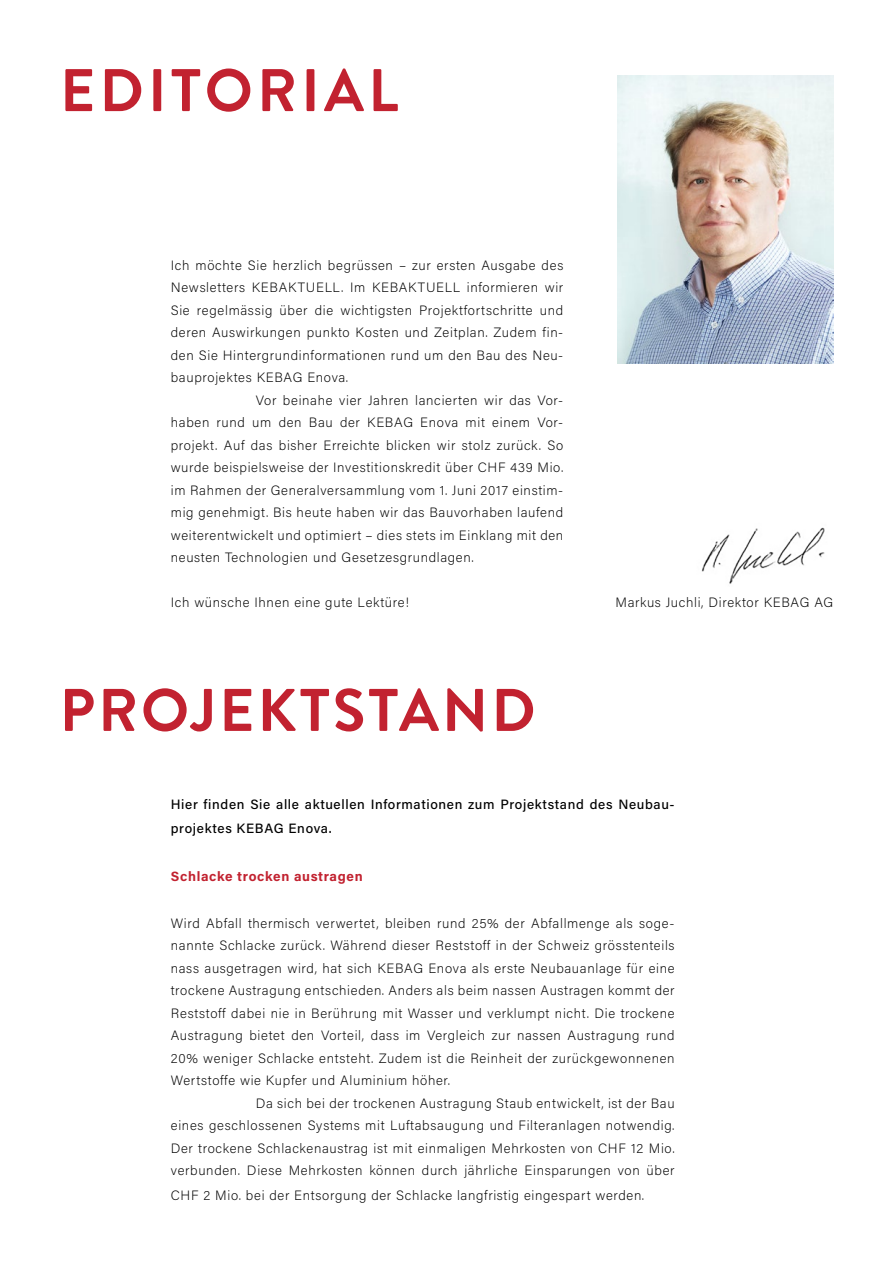
<style>
.page{position:relative;width:893px;height:1263px;background:#fff}
.page>*{position:absolute;margin:0;border:0;box-sizing:border-box;transform-origin:0 0}
.t1{font:700 60px "Brandon Grotesque";letter-spacing:.05em;color:#c22230}
.t2{font:700 60px "Brandon Grotesque";letter-spacing:.07em;color:#c22230}
.t3{font:200 13.5px "Acumin Pro";letter-spacing:.05em;color:#000}
.t4{font:500 13.5px/24px "Acumin Pro";letter-spacing:.05em;color:#000}
.t5{font:700 13.5px "Acumin Pro";letter-spacing:.045em;color:#c22230}
</style>
<div class="page">
<img style="left:701px;top:527px;width:124px;height:57px">
<img style="left:617px;top:75px;width:216px;height:288px">
<h1 class="t2" style="left:60px;top:49px;width:340px">EDITORIAL</h1>
<p class="t3" style="left:171px;top:256px;width:394px">Ich möchte Sie herzlich begrüssen – zur ersten Ausgabe des</p>
<p class="t3" style="left:171px;top:278px;width:394px">Newsletters KEBAKTUELL. Im KEBAKTUELL informieren wir</p>
<p class="t3" style="left:171px;top:301px;width:394px">Sie regelmässig über die wichtigsten Projektfortschritte und</p>
<p class="t3" style="left:171px;top:323px;width:394px">deren Auswirkungen punkto Kosten und Zeitplan. Zudem fin-</p>
<p class="t3" style="left:171px;top:346px;width:394px">den Sie Hintergrundinformationen rund um den Bau des Neu-</p>
<p class="t3" style="left:171px;top:368px;width:179px">bauprojektes KEBAG Enova.</p>
<p class="t3" style="left:256px;top:391px;width:309px">Vor beinahe vier Jahren lancierten wir das Vor-</p>
<p class="t3" style="left:171px;top:413px;width:394px">haben rund um den Bau der KEBAG Enova mit einem Vor-</p>
<p class="t3" style="left:171px;top:436px;width:394px">projekt. Auf das bisher Erreichte blicken wir stolz zurück. So</p>
<p class="t3" style="left:171px;top:458px;width:394px">wurde beispielsweise der Investitionskredit über CHF 439 Mio.</p>
<p class="t3" style="left:171px;top:481px;width:394px">im Rahmen der Generalversammlung vom 1. Juni 2017 einstim-</p>
<p class="t3" style="left:171px;top:503px;width:394px">mig genehmigt. Bis heute haben wir das Bauvorhaben laufend</p>
<p class="t3" style="left:171px;top:526px;width:394px">weiterentwickelt und optimiert – dies stets im Einklang mit den</p>
<p class="t3" style="left:171px;top:548px;width:304px">neusten Technologien und Gesetzesgrundlagen.</p>
<p class="t3" style="left:171px;top:593px;width:240px">Ich wünsche Ihnen eine gute Lektüre!</p>
<h1 class="t1" style="left:60px;top:668px;width:477px">PROJEKTSTAND</h1>
<p class="t3" style="left:616px;top:593px;width:219px">Markus Juchli, Direktor KEBAG AG</p>
<p class="t4" style="left:171px;top:792px;width:505px">Hier finden Sie alle aktuellen Informationen zum Projektstand des Neubau&shy;projektes KEBAG Enova.</p>
<p class="t5" style="left:171px;top:867px;width:193px">Schlacke trocken austragen</p>
<p class="t3" style="left:171px;top:914px;width:505px">Wird Abfall thermisch verwertet, bleiben rund 25% der Abfallmenge als soge-</p>
<p class="t3" style="left:171px;top:936px;width:505px">nannte Schlacke zurück. Während dieser Reststoff in der Schweiz grösstenteils</p>
<p class="t3" style="left:171px;top:959px;width:505px">nass ausgetragen wird, hat sich KEBAG Enova als erste Neubauanlage für eine</p>
<p class="t3" style="left:171px;top:981px;width:505px">trockene Austragung entschieden. Anders als beim nassen Austragen kommt der</p>
<p class="t3" style="left:171px;top:1004px;width:505px">Reststoff dabei nie in Berührung mit Wasser und verklumpt nicht. Die trockene</p>
<p class="t3" style="left:171px;top:1026px;width:505px">Austragung bietet den Vorteil, dass im Vergleich zur nassen Austragung rund</p>
<p class="t3" style="left:171px;top:1049px;width:505px">20% weniger Schlacke entsteht. Zudem ist die Reinheit der zurückgewonnenen</p>
<p class="t3" style="left:171px;top:1071px;width:281px">Wertstoffe wie Kupfer und Aluminium höher.</p>
<p class="t3" style="left:256px;top:1094px;width:420px">Da sich bei der trockenen Austragung Staub entwickelt, ist der Bau</p>
<p class="t3" style="left:171px;top:1116px;width:505px">eines geschlossenen Systems mit Luftabsaugung und Filteranlagen notwendig.</p>
<p class="t3" style="left:171px;top:1139px;width:505px">Der trockene Schlackenaustrag ist mit einmaligen Mehrkosten von CHF 12 Mio.</p>
<p class="t3" style="left:171px;top:1161px;width:505px">verbunden. Diese Mehrkosten können durch jährliche Einsparungen von über</p>
<p class="t3" style="left:171px;top:1185px;width:475px">CHF 2 Mio. bei der Entsorgung der Schlacke langfristig eingespart werden.</p>
</div>
